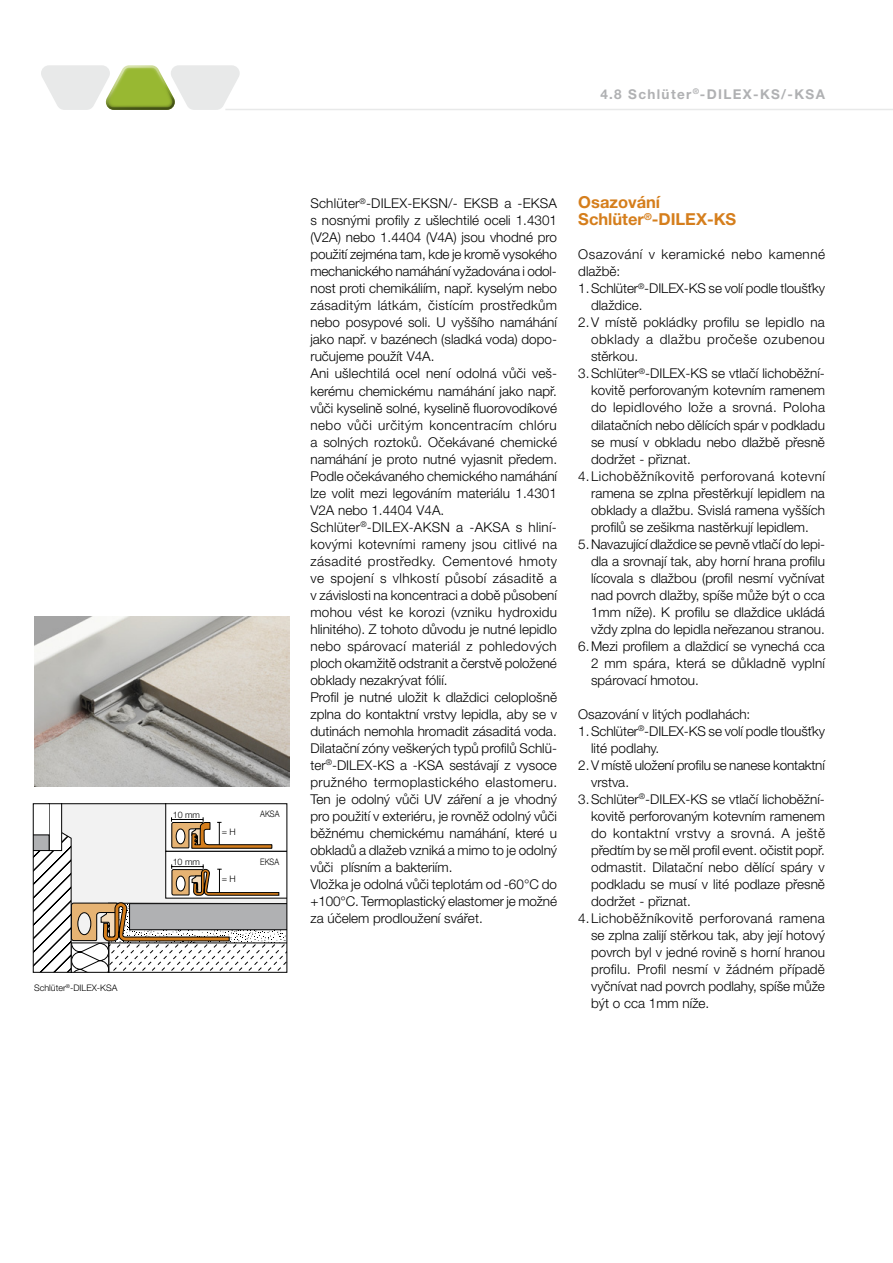
<style>
.page{position:relative;width:893px;height:1263px;background:#fff}
.page>*{position:absolute;margin:0;border:0;box-sizing:border-box;transform-origin:0 0}
.t1{font:700 16.5px/17px "Helvetica Neue LT Pro";color:#d57e1c}
.t2{font:300 13.5px/17px "Helvetica Neue LT Pro";color:#000}
.t3{font:300 13.5px "Helvetica Neue LT Pro";letter-spacing:.035em;color:#000}
.t4{font:300 13.5px "Helvetica Neue LT Pro";letter-spacing:.03em;color:#000}
.t5{font:300 13.5px "Helvetica Neue LT Pro";letter-spacing:.025em;color:#000}
.t6{font:700 13.5px "Helvetica Neue LT Pro";letter-spacing:.1em;color:#b0b1b3}
.t7{font:300 9px "Helvetica Neue LT Pro";color:#000}
.t8{font:300 9px "Helvetica Neue LT Pro";color:#000;scale:.85 1}
</style>
<div class="page">
<hr style="left:225px;top:109px;width:668px;height:1px;background:#e8e9e9">
<svg style="left:41px;top:65px;width:199px;height:45px"></svg>
<img style="left:34px;top:617px;width:255px;height:170px">
<svg style="left:35px;top:804px;width:253px;height:168px"></svg>
<div style="left:33px;top:803px;width:254px;height:170px;border:1px solid #000"></div>
<p class="t7" style="left:34px;top:982px;width:85px">Schlüter<sup>®</sup>-DILEX-KSA</p>
<p class="t6" style="left:600px;top:86px;width:226px">4.8 Schlüter<sup>®</sup>-DILEX-KS/-KSA</p>
<p class="t7" style="left:173px;top:809px;width:29px">10 mm</p>
<p class="t8" style="left:260px;top:809px;width:24px">AKSA</p>
<p class="t7" style="left:173px;top:856px;width:29px">10 mm</p>
<p class="t7" style="left:222px;top:826px;width:16px">= H</p>
<p class="t7" style="left:222px;top:873px;width:16px">= H</p>
<p class="t8" style="left:260px;top:856px;width:24px">EKSA</p>
<p class="t2" style="left:310px;top:195px;width:248px">Schlüter<sup>®</sup>-DILEX-EKSN/- EKSB a -EKSA s nosnými profily z ušlechtilé oceli 1.4301 (V2A) nebo 1.4404 (V4A) jsou vhodné pro použití zejména tam, kde je kromě vysokého mechanického namáhání vyžadována i odol&shy;nost proti chemikáliím, např. kyselým nebo zásaditým látkám, čistícím prostředkům nebo posypové soli. U vyššího namáhání jako např. v bazénech (sladká voda) dopo&shy;ručujeme použít V4A.<br>Ani ušlechtilá ocel není odolná vůči veš&shy;kerému chemickému namáhání jako např. vůči kyselině solné, kyselině fluorovodíkové nebo vůči určitým koncentracím chlóru a solných roztoků. Očekávané chemické namáhání je proto nutné vyjasnit předem.<br>Podle očekávaného chemického namáhání lze volit mezi legováním materiálu 1.4301<br>V2A nebo 1.4404 V4A.<br>Schlüter<sup>®</sup>-DILEX-AKSN a -AKSA s hliní&shy;kovými kotevními rameny jsou citlivé na zásadité prostředky. Cementové hmoty ve spojení s vlhkostí působí zásaditě a v závislosti na koncentraci a době působení mohou vést ke korozi (vzniku hydroxidu hlinitého). Z tohoto důvodu je nutné lepidlo nebo spárovací materiál z pohledových ploch okamžitě odstranit a čerstvě položené obklady nezakrývat fólií.<br>Profil je nutné uložit k dlaždici celoplošně zplna do kontaktní vrstvy lepidla, aby se v dutinách nemohla hromadit zásaditá voda.<br>Dilatační zóny veškerých typů profilů Schlü&shy;ter<sup>®</sup>-DILEX-KS a -KSA sestávají z vysoce pružného termoplastického elastomeru.<br>Ten je odolný vůči UV záření a je vhodný pro použití v exteriéru, je rovněž odolný vůči běžnému chemickému namáhání, které u obkladů a dlažeb vzniká a mimo to je odolný vůči plísním a bakteriím.<br>Vložka je odolná vůči teplotám od -60°C do +100°C. Termoplastický elastomer je možné za účelem prodloužení svářet.</p>
<p class="t1" style="left:578px;top:194px;width:160px">Osazování<br>Schlüter<sup>®</sup>-DILEX-KS</p>
<p class="t3" style="left:578px;top:246px;width:248px">Osazování v keramické nebo kamenné</p>
<p class="t2" style="left:578px;top:263px;width:44px">dlažbě:</p>
<p class="t2" style="left:578px;top:280px;width:248px">1.Schlüter<sup>®</sup>-DILEX-KS se volí podle tloušťky</p>
<p class="t2" style="left:591px;top:297px;width:53px">dlaždice.</p>
<p class="t2" style="left:578px;top:314px;width:248px">2.V místě pokládky profilu se lepidlo na</p>
<p class="t3" style="left:591px;top:331px;width:235px">obklady a dlažbu pročeše ozubenou</p>
<p class="t2" style="left:591px;top:348px;width:49px">stěrkou.</p>
<p class="t2" style="left:578px;top:365px;width:248px">3.Schlüter<sup>®</sup>-DILEX-KS se vtlačí lichoběžní-</p>
<p class="t2" style="left:591px;top:382px;width:235px">kovitě perforovaným kotevním ramenem</p>
<p class="t5" style="left:591px;top:399px;width:236px">do lepidlového lože a srovná. Poloha</p>
<p class="t2" style="left:591px;top:416px;width:235px">dilatačních nebo dělících spár v podkladu</p>
<p class="t2" style="left:591px;top:433px;width:235px">se musí v obkladu nebo dlažbě přesně</p>
<p class="t2" style="left:591px;top:450px;width:101px">dodržet - přiznat.</p>
<p class="t3" style="left:578px;top:467px;width:248px">4.Lichoběžníkovitě perforovaná kotevní</p>
<p class="t2" style="left:591px;top:484px;width:235px">ramena se zplna přestěrkují lepidlem na</p>
<p class="t2" style="left:591px;top:501px;width:235px">obklady a dlažbu. Svislá ramena vyšších</p>
<p class="t2" style="left:591px;top:518px;width:219px">profilů se zešikma nastěrkují lepidlem.</p>
<p class="t2" style="left:578px;top:535px;width:248px">5.Navazující dlaždice se pevně vtlačí do lepi-</p>
<p class="t2" style="left:591px;top:552px;width:235px">dla a srovnají tak, aby horní hrana profilu</p>
<p class="t2" style="left:591px;top:569px;width:235px">lícovala s dlažbou (profil nesmí vyčnívat</p>
<p class="t2" style="left:591px;top:586px;width:235px">nad povrch dlažby, spíše může být o cca</p>
<p class="t2" style="left:591px;top:603px;width:235px">1mm níže). K profilu se dlaždice ukládá</p>
<p class="t2" style="left:591px;top:620px;width:235px">vždy zplna do lepidla neřezanou stranou.</p>
<p class="t2" style="left:578px;top:637px;width:248px">6.Mezi profilem a dlaždicí se vynechá cca</p>
<p class="t2" style="left:591px;top:654px;width:235px">2 mm spára, která se důkladně vyplní</p>
<p class="t2" style="left:591px;top:671px;width:109px">spárovací hmotou.</p>
<p class="t2" style="left:578px;top:705px;width:174px">Osazování v litých podlahách:</p>
<p class="t2" style="left:578px;top:722px;width:248px">1.Schlüter<sup>®</sup>-DILEX-KS se volí podle tloušťky</p>
<p class="t2" style="left:591px;top:739px;width:70px">lité podlahy.</p>
<p class="t2" style="left:578px;top:756px;width:248px">2.V místě uložení profilu se nanese kontaktní</p>
<p class="t2" style="left:591px;top:773px;width:40px">vrstva.</p>
<p class="t2" style="left:578px;top:790px;width:248px">3.Schlüter<sup>®</sup>-DILEX-KS se vtlačí lichoběžní-</p>
<p class="t2" style="left:591px;top:807px;width:235px">kovitě perforovaným kotevním ramenem</p>
<p class="t4" style="left:591px;top:825px;width:235px">do kontaktní vrstvy a srovná. A ještě</p>
<p class="t2" style="left:591px;top:841px;width:235px">předtím by se měl profil event. očistit popř.</p>
<p class="t2" style="left:591px;top:858px;width:235px">odmastit. Dilatační nebo dělící spáry v</p>
<p class="t2" style="left:591px;top:875px;width:235px">podkladu se musí v lité podlaze přesně</p>
<p class="t2" style="left:591px;top:892px;width:101px">dodržet - přiznat.</p>
<p class="t4" style="left:578px;top:910px;width:248px">4.Lichoběžníkovitě perforovaná ramena</p>
<p class="t2" style="left:591px;top:926px;width:235px">se zplna zalijí stěrkou tak, aby její hotový</p>
<p class="t2" style="left:591px;top:943px;width:235px">povrch byl v jedné rovině s horní hranou</p>
<p class="t2" style="left:591px;top:960px;width:235px">profilu. Profil nesmí v žádném případě</p>
<p class="t2" style="left:591px;top:977px;width:235px">vyčnívat nad povrch podlahy, spíše může</p>
<p class="t2" style="left:591px;top:994px;width:120px">být o cca 1mm níže.</p>
</div>
